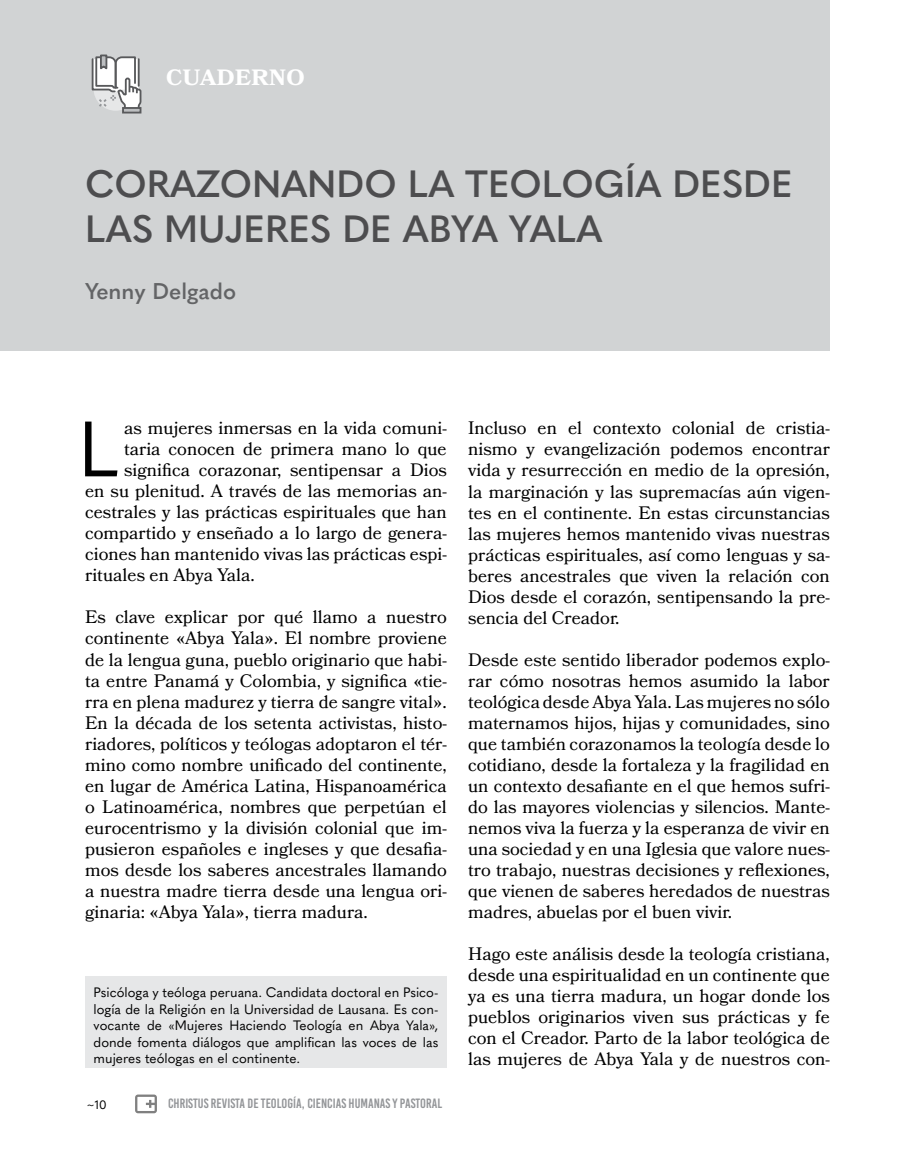
<style>
.page{position:relative;width:915px;height:1170px;background:#fff}
.page>*{position:absolute;margin:0;border:0;box-sizing:border-box;transform-origin:0 0}
.t1{font:77.25px "Quasimoda";color:#000}
.t2{font:600 37.5px/45px "Quasimoda";color:#4d4d4f}
.t3{font:600 30px "Bookmania";color:#fff}
.t4{font:600 22.5px "Quasimoda";color:#636466}
.t5{font:18px/21px "Bookmania";color:#000;text-align:justify}
.t6{font:13.5px/16.5px "Quasimoda";color:#000;text-align:justify}
.t7{font:13.5px "Bebas Kai";color:#939598}
.t8{font:12px "Quasimoda";color:#000}
</style>
<div class="page">
<svg style="left:135px;top:1094px;width:22px;height:19px"></svg>
<div style="left:0;top:0;width:829px;height:350px;background:#d1d3d4"></div>
<div style="left:122px;top:107px;width:19px;height:6px;border:2px solid #58595b"></div>
<svg style="left:91px;top:54px;width:51px;height:57px"></svg>
<div style="left:85px;top:975px;width:361px;height:92px;background:#e6e7e8"></div>
<h3 class="t3" style="left:166px;top:57px;width:141px">cuaderno</h3>
<h2 class="t2" style="left:85px;top:159px;width:708px">CORAZONANDO LA TEOLOGÍA DESDE<br>LAS MUJERES DE ABYA YALA</h2>
<p class="t4" style="left:85px;top:273px;width:152px">Yenny Delgado</p>
<h1 class="t1" style="left:78px;top:390px;width:41px">L</h1>
<p class="t5" style="left:124px;top:417px;width:324px">as mujeres inmersas en la vida comuni-</p>
<p class="t5" style="left:124px;top:438px;width:324px">taria conocen de primera mano lo que</p>
<p class="t5" style="left:124px;top:459px;width:324px">significa corazonar, sentipensar a Dios</p>
<p class="t5" style="left:85px;top:480px;width:363px">en su plenitud. A través de las memorias an-</p>
<p class="t5" style="left:85px;top:501px;width:363px">cestrales y las prácticas espirituales que han</p>
<p class="t5" style="left:85px;top:522px;width:363px">compartido y enseñado a lo largo de genera-</p>
<p class="t5" style="left:85px;top:543px;width:363px">ciones han mantenido vivas las prácticas espi-</p>
<p class="t5" style="left:85px;top:564px;width:171px">rituales en Abya Yala.</p>
<p class="t5" style="left:85px;top:606px;width:363px">Es clave explicar por qué llamo a nuestro continente «Abya Yala». El nombre proviene de la lengua guna, pueblo originario que habi&shy;ta entre Panamá y Colombia, y significa «tie&shy;rra en plena madurez y tierra de sangre vital».<br>En la década de los setenta activistas, histo&shy;riadores, políticos y teólogas adoptaron el tér&shy;mino como nombre unificado del continente, en lugar de América Latina, Hispanoamérica o Latinoamérica, nombres que perpetúan el eurocentrismo y la división colonial que im&shy;pusieron españoles e ingleses y que desafia&shy;mos desde los saberes ancestrales llamando a nuestra madre tierra desde una lengua ori&shy;ginaria: «Abya Yala», tierra madura.</p>
<p class="t6" style="left:94px;top:983px;width:346px">Psicóloga y teóloga peruana. Candidata doctoral en Psico&shy;logía de la Religión en la Universidad de Lausana. Es con&shy;vocante de «Mujeres Haciendo Teología en Abya Yala», donde fomenta diálogos que amplifican las voces de las mujeres teólogas en el continente.</p>
<p class="t8" style="left:86px;top:1095px;width:22px">~10</p>
<p class="t7" style="left:168px;top:1096px;width:275px">CHRISTUS REVISTA DE TEOLOGÍA, CIENCIAS HUMANAS Y PASTORAL</p>
<p class="t5" style="left:468px;top:417px;width:363px">Incluso en el contexto colonial de cristia&shy;nismo y evangelización podemos encontrar vida y resurrección en medio de la opresión, la marginación y las supremacías aún vigen&shy;tes en el continente. En estas circunstancias las mujeres hemos mantenido vivas nuestras prácticas espirituales, así como lenguas y sa&shy;beres ancestrales que viven la relación con Dios desde el corazón, sentipensando la pre&shy;sencia del Creador.</p>
<p class="t5" style="left:468px;top:649px;width:363px">Desde este sentido liberador podemos explo&shy;rar cómo nosotras hemos asumido la labor teológica desde Abya Yala. Las mujeres no sólo maternamos hijos, hijas y comunidades, sino que también corazonamos la teología desde lo cotidiano, desde la fortaleza y la fragilidad en un contexto desafiante en el que hemos sufri&shy;do las mayores violencias y silencios. Mante&shy;nemos viva la fuerza y la esperanza de vivir en una sociedad y en una Iglesia que valore nues&shy;tro trabajo, nuestras decisiones y reflexiones, que vienen de saberes heredados de nuestras madres, abuelas por el buen vivir.</p>
<p class="t5" style="left:468px;top:943px;width:363px">Hago este análisis desde la teología cristiana, desde una espiritualidad en un continente que ya es una tierra madura, un hogar donde los pueblos originarios viven sus prácticas y fe con el Creador. Parto de la labor teológica de las mujeres de Abya Yala y de nuestros con-</p>
</div>
